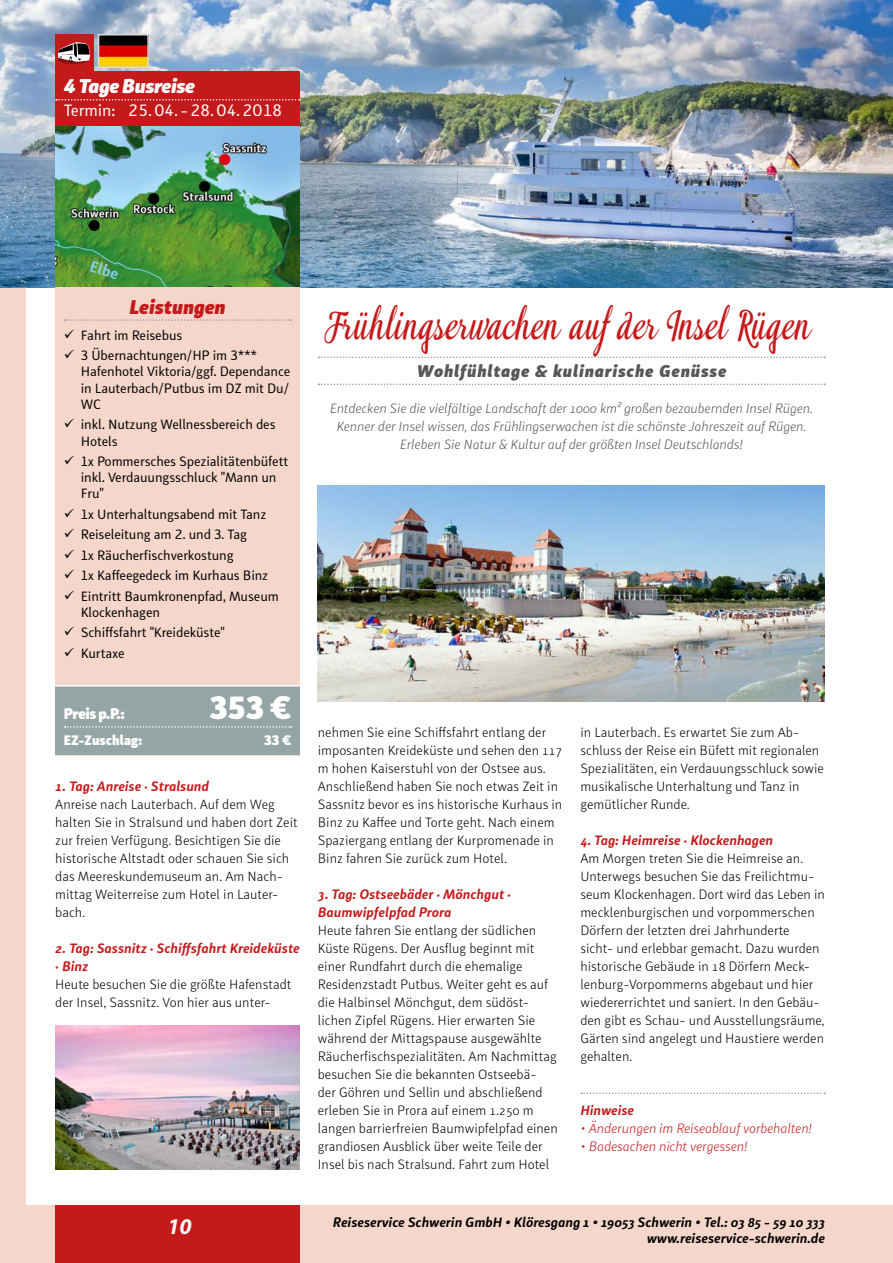
<style>
.page{position:relative;width:893px;height:1263px;background:#fff}
.page>*{position:absolute;margin:0;border:0;box-sizing:border-box;transform-origin:0 0}
.t1{font:51px "Idea";letter-spacing:.005em;color:#c51a1b;scale:.8 1}
.t2{font:900 31.5px "Submariner R24";color:#fff}
.t3{font:italic 700 22.5px "Myriad Pro";color:#fff}
.t4{font:italic 900 19.5px "Submariner R24";letter-spacing:-.015em;color:#fff}
.t5{font:italic 900 19.5px "Submariner R24";color:#c51a1b}
.t6{font:italic 900 16.5px "Submariner R24";letter-spacing:.05em;color:#575756}
.t7{font:16.5px "Submariner R24";letter-spacing:-.01em;color:#fff}
.t8{font:900 15px "Submariner R24";letter-spacing:-.025em;color:#fff}
.t9{font:300 13.5px/18px "Submariner R24";color:#000}
.t10{font:13.5px/20.4px "Submariner R24";letter-spacing:-.01em;color:#000}
.t11{font:italic 300 13.5px/18px "Submariner R24";letter-spacing:-.01em;color:#575756;text-align:center}
.t12{font:italic 700 13.5px/18px "Submariner R24";color:#c51a1b}
.t13{font:italic 700 13.5px/16.2px "Submariner R24";color:#000;text-align:right}
.t14{font:italic 300 13.5px "Submariner R24";letter-spacing:-.01em;color:#c51a1b}
.t15{font:900 13.5px "Submariner R24";color:#fff}
</style>
<div class="page">
<div style="left:0;top:1205px;width:893px;height:58px;background:#f4d6ca"></div>
<div style="left:55px;top:1205px;width:245px;height:58px;background:#c51a1b"></div>
<div style="left:0;top:0;width:26px;height:1263px;background:#f4d6ca"></div>
<img style="left:0;top:0;width:893px;height:287px">
<img style="left:101px;top:37px;width:45px;height:28px">
<div style="left:98px;top:34px;width:51px;height:34px;border:2px solid #dadada"></div>
<div style="left:55px;top:34px;width:39px;height:38px;background:#c51a1b"></div>
<svg style="left:58px;top:56px;width:31px;height:8px"></svg>
<svg style="left:58px;top:42px;width:32px;height:20px"></svg>
<img style="left:55px;top:125px;width:245px;height:162px">
<div style="left:55px;top:71px;width:245px;height:54px;background:#c51a1b"></div>
<svg style="left:56px;top:99px;width:244px;height:2px"></svg>
<div style="left:55px;top:287px;width:245px;height:468px;background:#f4d6ca"></div>
<svg style="left:65px;top:319px;width:227px;height:2px"></svg>
<div style="left:55px;top:686px;width:245px;height:69px;background:#95a5a5"></div>
<hr style="left:55px;top:685px;width:245px;height:1px;background:#fff">
<svg style="left:65px;top:726px;width:227px;height:2px"></svg>
<svg style="left:319px;top:357px;width:506px;height:1px"></svg>
<svg style="left:319px;top:384px;width:506px;height:1px"></svg>
<svg style="left:581px;top:1092px;width:244px;height:2px"></svg>
<img style="left:318px;top:485px;width:507px;height:216px">
<img style="left:55px;top:1025px;width:245px;height:144px">
<h3 class="t4" style="left:64px;top:72px;width:133px">4 Tage Busreise</h3>
<p class="t7" style="left:64px;top:100px;width:220px">Termin: 25. 04. - 28. 04. 2018</p>
<h3 class="t5" style="left:130px;top:293px;width:97px">Leistungen</h3>
<p class="t10" style="left:81px;top:324px;width:178px">Fahrt im Reisebus<br>3 Übernachtungen/HP im 3***</p>
<p class="t10" style="left:81px;top:363px;width:211px;line-height:16.2px;text-align:justify">Hafenhotel Viktoria/ggf. Dependance in Lauterbach/Putbus im DZ mit Du/ WC</p>
<p class="t10" style="left:81px;top:416px;width:196px;line-height:16.2px">inkl. Nutzung Wellnessbereich des<br>Hotels</p>
<p class="t10" style="left:81px;top:453px;width:209px;line-height:16.2px">1x Pommersches Spezialitätenbüfett inkl. Verdauungsschluck "Mann un<br>Fru"</p>
<p class="t10" style="left:81px;top:503px;width:200px">1x Unterhaltungsabend mit Tanz<br>Reiseleitung am 2. und 3. Tag<br>1x Räucherfischverkostung<br>1x Kaffeegedeck im Kurhaus Binz<br>Eintritt Baumkronenpfad, Museum</p>
<p class="t10" style="left:81px;top:602px;width:146px">Klockenhagen<br>Schiffsfahrt "Kreideküste"<br>Kurtaxe</p>
<p class="t8" style="left:64px;top:703px;width:63px">Preis p.P.:</p>
<h2 class="t2" style="left:209px;top:686px;width:84px">353 €</h2>
<p class="t15" style="left:64px;top:730px;width:80px">EZ-Zuschlag:</p>
<p class="t15" style="left:264px;top:730px;width:29px">33 €</p>
<p class="t12" style="left:55px;top:777px;width:155px">1. Tag: Anreise · Stralsund</p>
<p class="t9" style="left:55px;top:795px;width:244px">Anreise nach Lauterbach. Auf dem Weg halten Sie in Stralsund und haben dort Zeit zur freien Verfügung. Besichtigen Sie die historische Altstadt oder schauen Sie sich das Meereskundemuseum an. Am Nach&shy;mittag Weiterreise zum Hotel in Lauter&shy;bach.</p>
<p class="t12" style="left:55px;top:939px;width:246px">2. Tag: Sassnitz · Schiffsfahrt Kreideküste · Binz</p>
<p class="t9" style="left:55px;top:975px;width:238px">Heute besuchen Sie die größte Hafenstadt der Insel, Sassnitz. Von hier aus unter-</p>
<h1 class="t1" style="left:331px;top:299px;width:609px">Frühlingserwachen auf der Insel Rügen</h1>
<p class="t6" style="left:416px;top:360px;width:311px">Wohlfühltage &amp; kulinarische Genüsse</p>
<p class="t11" style="left:330px;top:399px;width:485px">Entdecken Sie die vielfältige Landschaft der 1000 km² großen bezaubernden Insel Rügen.<br>Kenner der Insel wissen, das Frühlingserwachen ist die schönste Jahreszeit auf Rügen.<br>Erleben Sie Natur &amp; Kultur auf der größten Insel Deutschlands!</p>
<p class="t9" style="left:318px;top:723px;width:246px">nehmen Sie eine Schiffsfahrt entlang der imposanten Kreideküste und sehen den 117 m hohen Kaiserstuhl von der Ostsee aus.<br>Anschließend haben Sie noch etwas Zeit in Sassnitz bevor es ins historische Kurhaus in Binz zu Kaffee und Torte geht. Nach einem Spaziergang entlang der Kurpromenade in Binz fahren Sie zurück zum Hotel.</p>
<p class="t12" style="left:318px;top:885px;width:195px">3. Tag: Ostseebäder · Mönchgut ·<br>Baumwipfelpfad Prora</p>
<p class="t9" style="left:318px;top:921px;width:241px">Heute fahren Sie entlang der südlichen Küste Rügens. Der Ausflug beginnt mit einer Rundfahrt durch die ehemalige Residenzstadt Putbus. Weiter geht es auf die Halbinsel Mönchgut, dem südöst&shy;lichen Zipfel Rügens. Hier erwarten Sie während der Mittagspause ausgewählte Räucherfischspezialitäten. Am Nachmittag besuchen Sie die bekannten Ostseebä&shy;der Göhren und Sellin und abschließend erleben Sie in Prora auf einem 1.250 m langen barrierfreien Baumwipfelpfad einen grandiosen Ausblick über weite Teile der Insel bis nach Stralsund. Fahrt zum Hotel</p>
<p class="t9" style="left:580px;top:723px;width:245px">in Lauterbach. Es erwartet Sie zum Ab&shy;schluss der Reise ein Büfett mit regionalen Spezialitäten, ein Verdauungsschluck sowie musikalische Unterhaltung und Tanz in gemütlicher Runde.</p>
<p class="t12" style="left:580px;top:831px;width:194px">4. Tag: Heimreise · Klockenhagen</p>
<p class="t9" style="left:580px;top:849px;width:246px">Am Morgen treten Sie die Heimreise an.<br>Unterwegs besuchen Sie das Freilichtmu&shy;seum Klockenhagen. Dort wird das Leben in mecklenburgischen und vorpommerschen Dörfern der letzten drei Jahrhunderte sicht- und erlebbar gemacht. Dazu wurden historische Gebäude in 18 Dörfern Meck&shy;lenburg-Vorpommerns abgebaut und hier wiedererrichtet und saniert. In den Gebäu&shy;den gibt es Schau- und Ausstellungsräume, Gärten sind angelegt und Haustiere werden gehalten.</p>
<p class="t12" style="left:580px;top:1101px;width:55px">Hinweise</p>
<p class="t14" style="left:580px;top:1120px;width:233px">• Änderungen im Reiseablauf vorbehalten!</p>
<p class="t14" style="left:580px;top:1138px;width:168px">• Badesachen nicht vergessen!</p>
<h3 class="t3" style="left:167px;top:1212px;width:26px">10</h3>
<p class="t13" style="left:333px;top:1213px;width:494px">Reiseservice Schwerin GmbH • Klöresgang 1 • 19053 Schwerin • Tel.: 03 85 - 59 10 333 www.reiseservice-schwerin.de</p>
</div>
